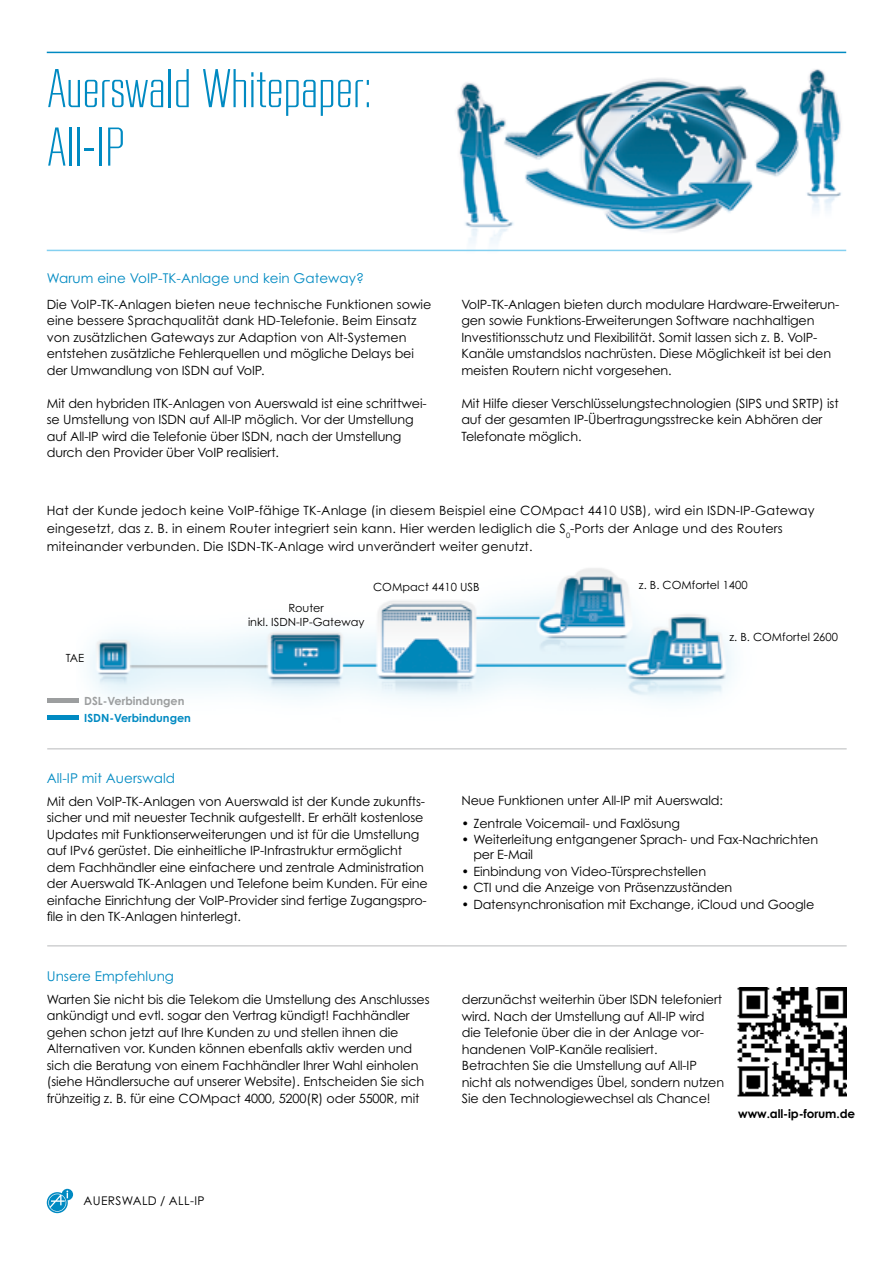
<style>
.page{position:relative;width:893px;height:1263px;background:#fff}
.page>*{position:absolute;margin:0;border:0;box-sizing:border-box;transform-origin:0 0}
.t1{font:300 54px/58.5px "RB No 2";color:#008ac2}
.t2{font:13.5px "Century Gothic Pro";letter-spacing:.005em;color:#008ac2}
.t3{font:12.75px/16.5px "Century Gothic Pro";letter-spacing:-.01em;color:#000}
.t4{font:12.75px/18px "Century Gothic Pro";letter-spacing:.01em;color:#000}
.t5{font:700 12px "Century Gothic Pro";letter-spacing:-.01em;color:#000}
.t6{font:12px "Century Gothic Pro";letter-spacing:.03em;color:#000}
.t7{font:11.25px/13.5px "Century Gothic Pro";color:#000;text-align:center}
.t8{font:700 11.25px "Century Gothic Pro";color:#008ac2}
.t9{font:700 11.25px "Century Gothic Pro";color:#9c9e9f}
</style>
<div class="page">
<img style="left:424px;top:69px;width:423px;height:183px">
<div style="left:62px;top:1189px;width:11px;height:11px;background:#008ac2;border-radius:50%"></div>
<svg style="left:47px;top:1192px;width:21px;height:21px"></svg>
<svg style="left:48px;top:1190px;width:20px;height:22px"></svg>
<hr style="left:47px;top:52px;width:799px;height:1px;background:#008ac2">
<hr style="left:47px;top:945px;width:800px;height:1px;background:#d0d1d2">
<hr style="left:47px;top:250px;width:799px;height:1px;background:#84d0f0">
<img style="left:737px;top:987px;width:110px;height:110px">
<hr style="left:47px;top:748px;width:800px;height:1px;background:#d0d1d2">
<img style="left:77px;top:568px;width:657px;height:152px">
<hr style="left:47px;top:699px;width:31px;height:4px;background:#9c9e9f">
<hr style="left:47px;top:715px;width:31px;height:4px;background:#008ac2">
<h1 class="t1" style="left:47px;top:59px;width:328px">Auerswald Whitepaper:<br>All-IP</h1>
<p class="t2" style="left:47px;top:270px;width:319px">Warum eine VoIP-TK-Anlage und kein Gateway?</p>
<p class="t3" style="left:47px;top:296px;width:386px">Die VoIP-TK-Anlagen bieten neue technische Funktionen sowie eine bessere Sprachqualität dank HD-Telefonie. Beim Einsatz von zusätzlichen Gateways zur Adaption von Alt-Systemen entstehen zusätzliche Fehlerquellen und mögliche Delays bei der Umwandlung von ISDN auf VoIP.</p>
<p class="t3" style="left:47px;top:395px;width:381px">Mit den hybriden ITK-Anlagen von Auerswald ist eine schrittwei&shy;se Umstellung von ISDN auf All-IP möglich. Vor der Umstellung auf All-IP wird die Telefonie über ISDN, nach der Umstellung durch den Provider über VoIP realisiert.</p>
<p class="t3" style="left:461px;top:296px;width:379px">VoIP-TK-Anlagen bieten durch modulare Hardware-Erweiterun&shy;gen sowie Funktions-Erweiterungen Software nachhaltigen Investitionsschutz und Flexibilität. Somit lassen sich z. B. VoIP-Kanäle umstandslos nachrüsten. Diese Möglichkeit ist bei den meisten Routern nicht vorgesehen.</p>
<p class="t3" style="left:461px;top:395px;width:379px">Mit Hilfe dieser Verschlüsselungstechnologien (SIPS und SRTP) ist auf der gesamten IP-Übertragungsstrecke kein Abhören der<br>Telefonate möglich.</p>
<p class="t4" style="left:47px;top:502px;width:769px">Hat der Kunde jedoch keine VoIP-fähige TK-Anlage (in diesem Beispiel eine COMpact 4410 USB), wird ein ISDN-IP-Gateway eingesetzt, das z. B. in einem Router integriert sein kann. Hier werden lediglich die S<sub>0</sub>-Ports der Anlage und des Routers miteinander verbunden. Die ISDN-TK-Anlage wird unverändert weiter genutzt.</p>
<p class="t7" style="left:66px;top:651px;width:20px">TAE</p>
<p class="t9" style="left:84px;top:694px;width:102px">DSL-Verbindungen</p>
<p class="t8" style="left:84px;top:710px;width:108px">ISDN-Verbindungen</p>
<p class="t7" style="left:248px;top:601px;width:118px">Router<br>inkl. ISDN-IP-Gateway</p>
<p class="t7" style="left:373px;top:580px;width:108px">COMpact 4410 USB</p>
<p class="t7" style="left:639px;top:578px;width:110px">z. B. COMfortel 1400</p>
<p class="t7" style="left:729px;top:630px;width:110px">z. B. COMfortel 2600</p>
<p class="t2" style="left:47px;top:770px;width:130px">All-IP mit Auerswald</p>
<p class="t3" style="left:47px;top:793px;width:383px">Mit den VoIP-TK-Anlagen von Auerswald ist der Kunde zukunfts&shy;sicher und mit neuester Technik aufgestellt. Er erhält kostenlose Updates mit Funktionserweiterungen und ist für die Umstellung auf IPv6 gerüstet. Die einheitliche IP-Infrastruktur ermöglicht dem Fachhändler eine einfachere und zentrale Administration der Auerswald TK-Anlagen und Telefone beim Kunden. Für eine einfache Einrichtung der VoIP-Provider sind fertige Zugangspro&shy;file in den TK-Anlagen hinterlegt.</p>
<p class="t3" style="left:461px;top:792px;width:263px">Neue Funktionen unter All-IP mit Auerswald:</p>
<p class="t3" style="left:461px;top:815px;width:220px">• Zentrale Voicemail- und Faxlösung</p>
<p class="t3" style="left:473px;top:832px;width:346px;line-height:15px;text-indent:-12px">• Weiterleitung entgangener Sprach- und Fax-Nachrichten per E-Mail</p>
<p class="t3" style="left:461px;top:863px;width:246px">• Einbindung von Video-Türsprechstellen</p>
<p class="t3" style="left:461px;top:879px;width:272px">• CTI und die Anzeige von Präsenzzuständen</p>
<p class="t3" style="left:461px;top:896px;width:354px">• Datensynchronisation mit Exchange, iCloud und Google</p>
<p class="t2" style="left:47px;top:968px;width:129px">Unsere Empfehlung</p>
<p class="t3" style="left:47px;top:991px;width:384px">Warten Sie nicht bis die Telekom die Umstellung des Anschlusses ankündigt und evtl. sogar den Vertrag kündigt! Fachhändler gehen schon jetzt auf Ihre Kunden zu und stellen ihnen die Alternativen vor. Kunden können ebenfalls aktiv werden und sich die Beratung von einem Fachhändler Ihrer Wahl einholen (siehe Händlersuche auf unserer Website). Entscheiden Sie sich frühzeitig z. B. für eine COMpact 4000, 5200(R) oder 5500R, mit</p>
<p class="t3" style="left:462px;top:991px;width:264px">derzunächst weiterhin über ISDN telefoniert wird. Nach der Umstellung auf All-IP wird die Telefonie über die in der Anlage vor&shy;handenen VoIP-Kanäle realisiert.<br>Betrachten Sie die Umstellung auf All-IP nicht als notwendiges Übel, sondern nutzen Sie den Technologiewechsel als Chance!</p>
<p class="t5" style="left:738px;top:1106px;width:118px">www.all-ip-forum.de</p>
<p class="t6" style="left:84px;top:1194px;width:122px">AUERSWALD / ALL-IP</p>
</div>
